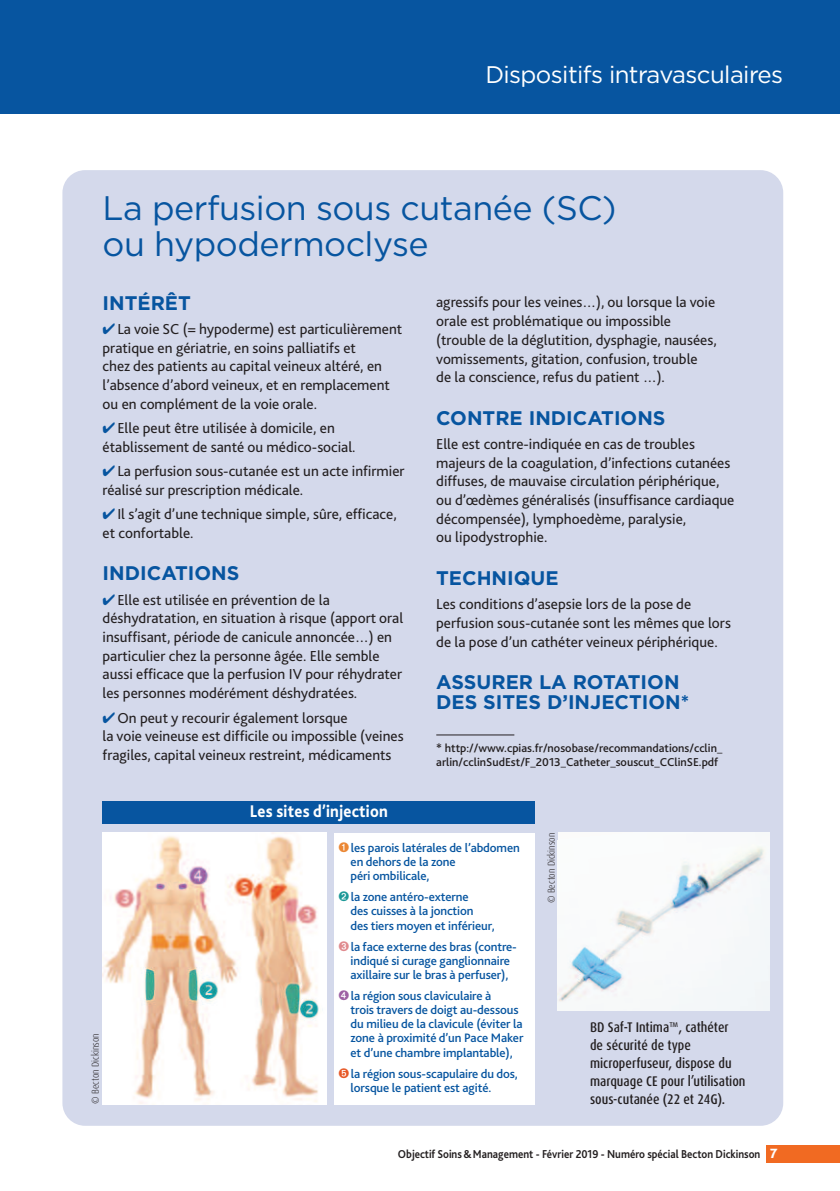
<style>
.page{position:relative;width:840px;height:1191px;background:#fff}
.page>*{position:absolute;margin:0;border:0;box-sizing:border-box;transform-origin:0 0}
.t1{font:34px/36px "Gotham";letter-spacing:-.015em;color:#0755a0}
.t2{font:24px "Gotham";letter-spacing:-.025em;color:#fff}
.t3{font:700 19.6px/19.6px "Gotham";color:#0755a0}
.t4{font:800 17.8px "Bliss 2";letter-spacing:.015em;color:#fff;scale:.9 1}
.t5{font:15.2px/18.6px "Bliss 2";color:#231f20}
.t6{font:500 condensed 14px/18px "Dax OT";color:#231f20}
.t7{font:500 12.8px/14.2px "Bliss 2";letter-spacing:-.01em;color:#0755a0}
.t8{font:500 12px/14px "Bliss 2";color:#231f20}
.t9{font:700 12px "Bliss 2";color:#231f20;scale:.9 1}
.t10{font:300 condensed 10px "Dax OT";color:#231f20}
.s1{color:#0755a0}
.s2{font-weight:700}
.s3{color:#eb8734}
.s4{color:#1c9897}
.s5{color:#e08a8e}
.s6{color:#9d60a3}
.s7{color:#e75826}
.s8{font-weight:800;font-size:14px;color:#fff}
</style>
<div class="page">
<div style="left:0;top:0;width:839px;height:113px;background:#0755a0"></div>
<div style="left:765px;top:1145px;width:74px;height:17px;background:#f16a22"></div>
<div style="left:62px;top:170px;width:720px;height:955px;background:#d4d9eb;border-radius:23px"></div>
<div style="left:103px;top:801px;width:431px;height:23px;background:#0755a0"></div>
<img style="left:103px;top:832px;width:223px;height:272px">
<hr style="left:436px;top:734px;width:78px;height:1px;background:#231f20">
<div style="left:334px;top:832px;width:200px;height:272px;background:#fff"></div>
<img style="left:557px;top:832px;width:212px;height:178px">
<h2 class="t2" style="left:485px;top:66px;width:299px">Dispositifs intravasculaires</h2>
<h1 class="t1" style="left:103px;top:193px;width:515px">La perfusion sous cutanée (SC) ou hypodermoclyse</h1>
<p class="t3" style="left:102px;top:294px;width:90px">INTÉRÊT</p>
<p class="t5" style="left:102px;top:321px;width:301px"><span class="s1">✔</span>La voie SC (= hypoderme) est particulièrement pratique en gériatrie, en soins palliatifs et<br>chez des patients au capital veineux altéré, en l’absence d’abord veineux, et en remplacement ou en complément de la voie orale.</p>
<p class="t5" style="left:102px;top:420px;width:254px"><span class="s1">✔</span>Elle peut être utilisée à domicile, en établissement de santé ou médico-social.</p>
<p class="t5" style="left:102px;top:463px;width:303px"><span class="s1">✔</span>La perfusion sous-cutanée est un acte infirmier réalisé sur prescription médicale.</p>
<p class="t5" style="left:102px;top:506px;width:295px"><span class="s1">✔</span>Il s’agit d’une technique simple, sûre, efficace, et confortable.</p>
<p class="t3" style="left:102px;top:565px;width:138px">INDICATIONS</p>
<p class="t5" style="left:102px;top:592px;width:302px"><span class="s1">✔</span>Elle est utilisée en prévention de la déshydratation, en situation à risque (apport oral insuffisant, période de canicule annoncée…) en particulier chez la personne âgée. Elle semble aussi efficace que la perfusion IV pour réhydrater les personnes modérément déshydratées.</p>
<p class="t5" style="left:102px;top:709px;width:302px"><span class="s1">✔</span>On peut y recourir également lorsque<br>la voie veineuse est difficile ou impossible (veines fragiles, capital veineux restreint, médicaments</p>
<p class="t4" style="left:250px;top:805px;width:155px">Les sites d’injection</p>
<p class="t5" style="left:436px;top:294px;width:282px">agressifs pour les veines…), ou lorsque la voie orale est problématique ou impossible (trouble de la déglutition, dysphagie, nausées, vomissements, gitation, confusion, trouble<br>de la conscience, refus du patient …).</p>
<p class="t3" style="left:436px;top:409px;width:231px">CONTRE INDICATIONS</p>
<p class="t5" style="left:436px;top:436px;width:299px">Elle est contre-indiquée en cas de troubles majeurs de la coagulation, d’infections cutanées diffuses, de mauvaise circulation périphérique, ou d’œdèmes généralisés (insuffisance cardiaque décompensée), lymphoedème, paralysie,<br>ou lipodystrophie.</p>
<p class="t3" style="left:436px;top:570px;width:124px">TECHNIQUE</p>
<p class="t5" style="left:436px;top:596px;width:296px">Les conditions d’asepsie lors de la pose de perfusion sous-cutanée sont les mêmes que lors de la pose d’un cathéter veineux périphérique.</p>
<p class="t3" style="left:436px;top:674px;width:254px">ASSURER LA ROTATION<br>DES SITES D’INJECTION*</p>
<p class="t8" style="left:436px;top:742px;width:287px"><span class="s2">*</span> http://www.cpias.fr/nosobase/recommandations/cclin_ arlin/cclinSudEst/F_2013_Catheter_souscut_CClinSE.pdf</p>
<p class="t10" style="left:91px;top:1103px;width:72px;rotate:-90deg">© Becton Dickinson</p>
<p class="t7" style="left:350px;top:841px;width:171px;text-indent:-12px"><span class="s3">➊</span>les parois latérales de l’abdomen en dehors de la zone<br>péri ombilicale,</p>
<p class="t7" style="left:350px;top:891px;width:145px;text-indent:-12px"><span class="s4">➋</span>la zone antéro-externe<br>des cuisses à la jonction des tiers moyen et inférieur,</p>
<p class="t7" style="left:338px;top:940px;width:180px;text-align:center"><span class="s5">➌</span>la face externe des bras (contre&shy;indiqué si curage ganglionnaire axillaire sur le bras à perfuser),</p>
<p class="t7" style="left:350px;top:989px;width:174px;text-indent:-12px"><span class="s6">➍</span>la région sous claviculaire à<br>trois travers de doigt au-dessous du milieu de la clavicule (éviter la zone à proximité d’un Pace Maker et d’une chambre implantable),</p>
<p class="t7" style="left:350px;top:1067px;width:168px;text-indent:-12px"><span class="s7">➎</span>la région sous-scapulaire du dos, lorsque le patient est agité.</p>
<p class="t10" style="left:546px;top:903px;width:72px;rotate:-90deg">© Becton Dickinson</p>
<p class="t6" style="left:589px;top:1019px;width:157px">BD Saf-T Intima™, cathéter<br>de sécurité de type microperfuseur, dispose du marquage CE pour l’utilisation sous-cutanée (22 et 24G).</p>
<p class="t9" style="left:397px;top:1149px;width:423px">Objectif Soins&amp;Management - Février 2019 - Numéro spécial Becton Dickinson <span class="s8">7</span></p>
</div>
